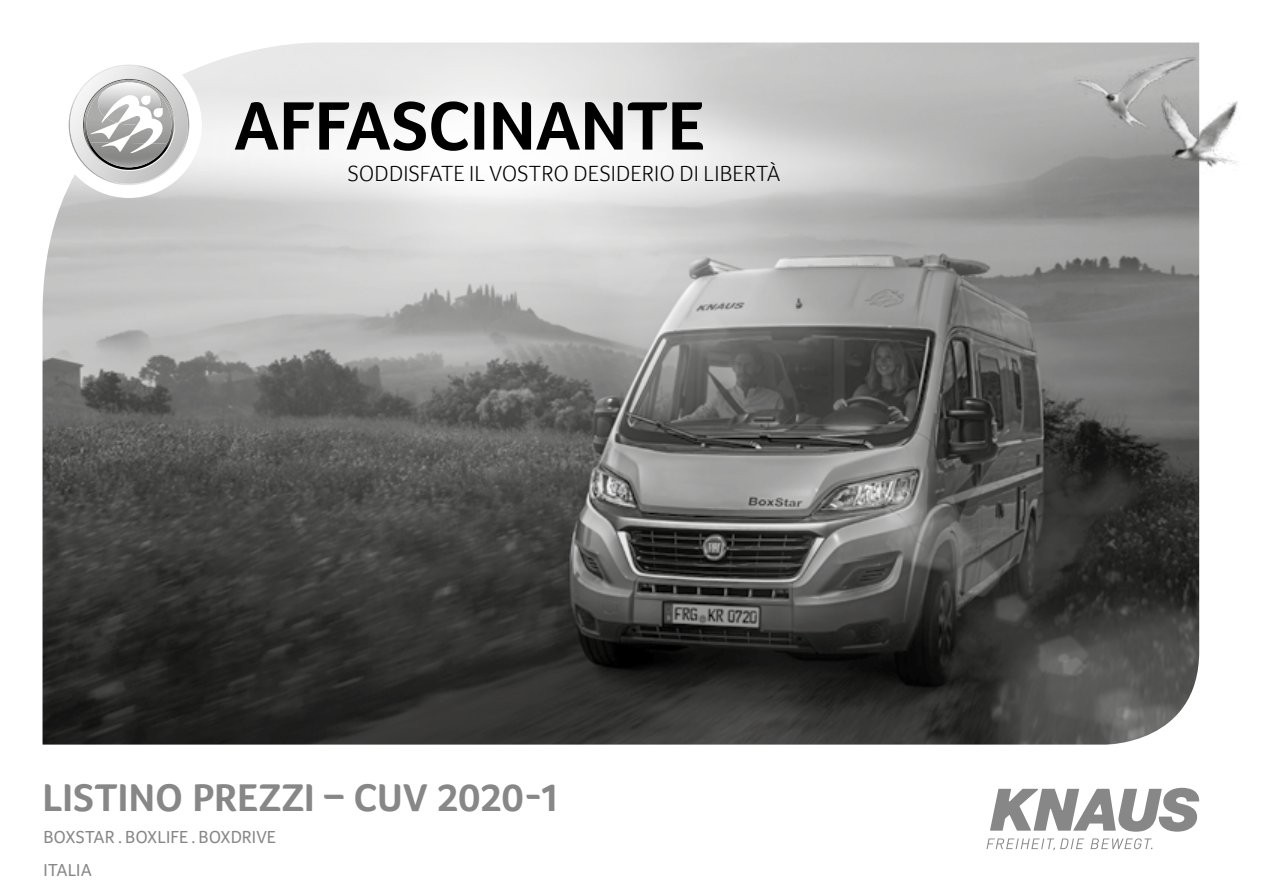
<style>
.page{position:relative;width:1263px;height:893px;background:#fff}
.page>*{position:absolute;margin:0;border:0;box-sizing:border-box;transform-origin:0 0}
.t1{font:700 70.5px "Foco";color:#000}
.t2{font:700 39.75px "Foco";letter-spacing:.005em;color:#878787}
.t3{font:300 22.5px "Foco";letter-spacing:.005em;color:#000}
.t4{font:18px/32.7px "Foco";color:#878787}
</style>
<div class="page">
<img style="left:43px;top:43px;width:1156px;height:702px">
<div style="left:56px;top:52px;width:146px;height:146px;background:#fff;border-radius:50%"></div>
<svg style="left:69px;top:65px;width:120px;height:120px"></svg>
<img style="left:1070px;top:42px;width:168px;height:176px">
<svg style="left:986px;top:838px;width:166px;height:12px"></svg>
<svg style="left:990px;top:788px;width:209px;height:44px"></svg>
<h1 class="t1" style="left:234px;top:84px;width:472px">AFFASCINANTE</h1>
<p class="t3" style="left:348px;top:160px;width:434px">SODDISFATE IL VOSTRO DESIDERIO DI LIBERTÀ</p>
<h2 class="t2" style="left:43px;top:774px;width:520px">LISTINO PREZZI – CUV 2020-1</h2>
<p class="t4" style="left:44px;top:821px;width:234px">BOXSTAR . BOXLIFE . BOXDRIVE<br>ITALIA</p>
</div>
